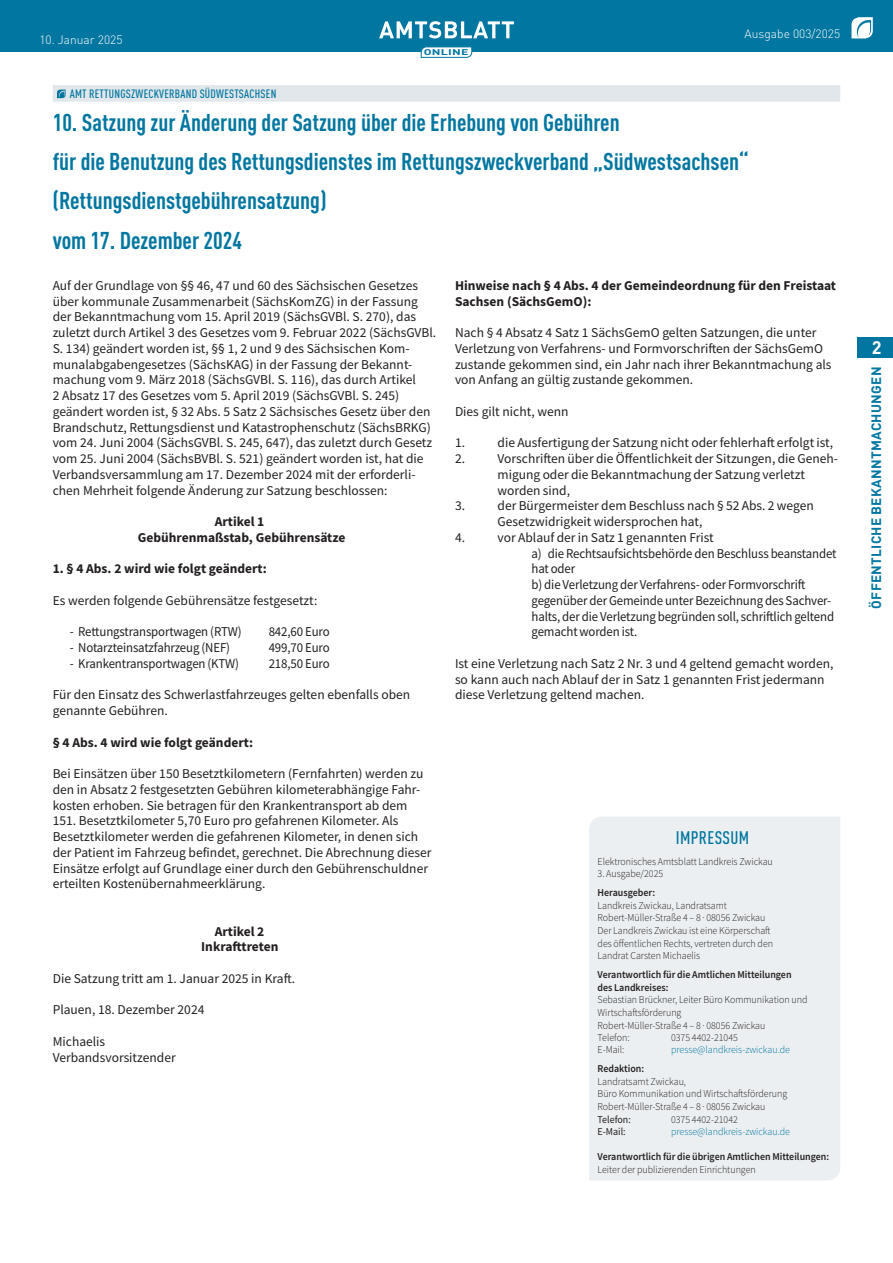
<style>
.page{position:relative;width:893px;height:1263px;background:#fff}
.page>*{position:absolute;margin:0;border:0;box-sizing:border-box;transform-origin:0 0}
._2022_-_Öffentliches_-_HZ16{font:700 condensed 24px "DIN Pro";color:#0076a0}
._2022_-_Öffentliches_-_DZ{font:500 condensed 18px "DIN Pro";letter-spacing:.02em;color:#0076a0}
.t1{font:700 18px "DIN Pro";color:#fff}
._2022_-_Brotschrift{font:13.5px/15.8px "Source Sans Pro";color:#231f20}
._2022_-_Brotschrift_-_Aufzählung_Zahlen__{font:13.5px/15.8px "Source Sans Pro";color:#231f20}
._2022_-_Brotschrift_-_Aufzählung_Zahlen_E{font:13.5px/15.8px "Source Sans Pro";letter-spacing:-.01em;color:#231f20;scale:.95 1}
._2022_-_Brotschrift-2{font:700 13.5px/15.8px "Source Sans Pro";color:#231f20}
._2022_-_Brotschrift_-_Aufzählung_Strich_E{font:13.5px "Source Sans Pro";letter-spacing:-.01em;color:#231f20;scale:.95 1}
.t2{font:700 13.5px "DIN Pro";letter-spacing:.02em;color:#0076a0}
._2022_-_Öffentliches_-_DZ-2{font:500 condensed 12px "DIN Pro";letter-spacing:.02em;color:#0076a0}
.t3{font:300 12px "DIN Pro";color:#fff}
._2022_-_Kasten_-_Text{font:300 10.5px/12.6px "Source Sans Pro";color:#231f20;scale:.95 1}
._2022_-_Kasten_-_Text-2{font:600 10.5px/12.6px "Source Sans Pro";color:#231f20;scale:.95 1}
._2022_-_Kasten_-_Text-3{font:300 10.5px "Source Sans Pro";color:#0076a0;scale:.95 1}
._2022_-_Kasten_-_Text-4{font:10.5px "Source Sans Pro";color:#231f20;scale:.95 1}
.t4{font:700 8.25px "DIN Pro";letter-spacing:.02em;color:#0076a0;scale:1.5 1}
.s1{font-weight:600}
</style>
<div class="page">
<div style="left:0;top:0;width:893px;height:51px;background:#0076a0"></div>
<svg style="left:851px;top:17px;width:22px;height:21px"></svg>
<svg style="left:379px;top:21px;width:135px;height:17px"></svg>
<svg style="left:421px;top:47px;width:51px;height:11px"></svg>
<div style="left:857px;top:337px;width:36px;height:21px;background:#0076a0"></div>
<div style="left:53px;top:85px;width:787px;height:17px;background:#e1e7ea"></div>
<svg style="left:57px;top:90px;width:9px;height:8px"></svg>
<div style="left:589px;top:816px;width:251px;height:364px;background:#ebeff1"></div>
<p class="t3" style="left:39px;top:30px;width:85px">10. Januar 2025</p>
<p class="t4" style="left:424px;top:45px;width:31px">ONLINE</p>
<p class="t3" style="left:745px;top:25px;width:97px">Ausgabe 003/2025</p>
<p class="_2022_-_Öffentliches_-_DZ-2" style="left:70px;top:85px;width:208px">AMT RETTUNGSZWECKVERBAND SÜDWESTSACHSEN</p>
<p class="_2022_-_Öffentliches_-_HZ16" style="left:53px;top:104px;width:569px">10. Satzung zur Änderung der Satzung über die Erhebung von Gebühren</p>
<p class="_2022_-_Öffentliches_-_HZ16" style="left:53px;top:143px;width:697px">für die Benutzung des Rettungsdienstes im Rettungszweckverband „Südwestsachsen“</p>
<p class="_2022_-_Öffentliches_-_HZ16" style="left:53px;top:183px;width:275px">(Rettungsdienstgebührensatzung)</p>
<p class="_2022_-_Öffentliches_-_HZ16" style="left:53px;top:222px;width:191px">vom 17. Dezember 2024</p>
<p class="_2022_-_Brotschrift" style="left:53px;top:277px;width:385px">Auf der Grundlage von §§ 46, 47 und 60 des Sächsischen Gesetzes über kommunale Zusammenarbeit (SächsKomZG) in der Fassung der Bekanntmachung vom 15. April 2019 (SächsGVBl. S. 270), das zuletzt durch Artikel 3 des Gesetzes vom 9. Februar 2022 (SächsGVBl.<br>S. 134) geändert worden ist, §§ 1, 2 und 9 des Sächsischen Kom&shy;munalabgabengesetzes (SächsKAG) in der Fassung der Bekannt&shy;machung vom 9. März 2018 (SächsGVBl. S. 116), das durch Artikel<br>2 Absatz 17 des Gesetzes vom 5. April 2019 (SächsGVBl. S. 245) geändert worden ist, § 32 Abs. 5 Satz 2 Sächsisches Gesetz über den Brandschutz, Rettungsdienst und Katastrophenschutz (SächsBRKG) vom 24. Juni 2004 (SächsGVBl. S. 245, 647), das zuletzt durch Gesetz vom 25. Juni 2004 (SächsBVBl. S. 521) geändert worden ist, hat die Verbandsversammlung am 17. Dezember 2024 mit der erforderli&shy;chen Mehrheit folgende Änderung zur Satzung beschlossen:</p>
<p class="_2022_-_Brotschrift-2" style="left:215px;top:513px;width:51px">Artikel 1</p>
<p class="_2022_-_Brotschrift-2" style="left:138px;top:529px;width:209px">Gebührenmaßstab, Gebührensätze</p>
<p class="_2022_-_Brotschrift-2" style="left:53px;top:561px;width:216px">1. § 4 Abs. 2 wird wie folgt geändert:</p>
<p class="_2022_-_Brotschrift" style="left:53px;top:592px;width:266px">Es werden folgende Gebührensätze festgesetzt:</p>
<p class="_2022_-_Brotschrift_-_Aufzählung_Strich_E" style="left:70px;top:623px;width:182px">- Rettungstransportwagen (RTW)</p>
<p class="_2022_-_Brotschrift_-_Aufzählung_Strich_E" style="left:269px;top:623px;width:66px">842,60 Euro</p>
<p class="_2022_-_Brotschrift_-_Aufzählung_Strich_E" style="left:70px;top:639px;width:170px">- Notarzteinsatzfahrzeug (NEF)</p>
<p class="_2022_-_Brotschrift_-_Aufzählung_Strich_E" style="left:269px;top:639px;width:66px">499,70 Euro</p>
<p class="_2022_-_Brotschrift_-_Aufzählung_Strich_E" style="left:70px;top:655px;width:180px">- Krankentransportwagen (KTW)</p>
<p class="_2022_-_Brotschrift_-_Aufzählung_Strich_E" style="left:269px;top:655px;width:66px">218,50 Euro</p>
<p class="_2022_-_Brotschrift" style="left:53px;top:687px;width:359px">Für den Einsatz des Schwerlastfahrzeuges gelten ebenfalls oben genannte Gebühren.</p>
<p class="_2022_-_Brotschrift-2" style="left:53px;top:734px;width:202px">§ 4 Abs. 4 wird wie folgt geändert:</p>
<p class="_2022_-_Brotschrift" style="left:53px;top:766px;width:380px">Bei Einsätzen über 150 Besetztkilometern (Fernfahrten) werden zu den in Absatz 2 festgesetzten Gebühren kilometerabhängige Fahr&shy;kosten erhoben. Sie betragen für den Krankentransport ab dem 151. Besetztkilometer 5,70 Euro pro gefahrenen Kilometer. Als Besetztkilometer werden die gefahrenen Kilometer, in denen sich der Patient im Fahrzeug befindet, gerechnet. Die Abrechnung dieser Einsätze erfolgt auf Grundlage einer durch den Gebührenschuldner erteilten Kostenübernahmeerklärung.</p>
<p class="_2022_-_Brotschrift-2" style="left:215px;top:923px;width:51px">Artikel 2</p>
<p class="_2022_-_Brotschrift-2" style="left:201px;top:939px;width:79px">Inkrafttreten</p>
<p class="_2022_-_Brotschrift" style="left:53px;top:970px;width:244px">Die Satzung tritt am 1. Januar 2025 in Kraft.</p>
<p class="_2022_-_Brotschrift" style="left:53px;top:1002px;width:153px">Plauen, 18. Dezember 2024</p>
<p class="_2022_-_Brotschrift" style="left:53px;top:1033px;width:54px">Michaelis</p>
<p class="_2022_-_Brotschrift" style="left:53px;top:1049px;width:125px">Verbandsvorsitzender</p>
<p class="_2022_-_Brotschrift-2" style="left:455px;top:277px;width:383px">Hinweise nach § 4 Abs. 4 der Gemeindeordnung für den Freistaat<br>Sachsen (SächsGemO):</p>
<p class="_2022_-_Brotschrift" style="left:455px;top:325px;width:378px">Nach § 4 Absatz 4 Satz 1 SächsGemO gelten Satzungen, die unter Verletzung von Verfahrens- und Formvorschriften der SächsGemO zustande gekommen sind, ein Jahr nach ihrer Bekanntmachung als von Anfang an gültig zustande gekommen.</p>
<p class="_2022_-_Brotschrift" style="left:455px;top:403px;width:115px">Dies gilt nicht, wenn</p>
<p class="_2022_-_Brotschrift_-_Aufzählung_Zahlen__" style="left:455px;top:435px;width:12px">1.</p>
<p class="_2022_-_Brotschrift_-_Aufzählung_Zahlen__" style="left:497px;top:435px;width:337px">die Ausfertigung der Satzung nicht oder fehlerhaft erfolgt ist,</p>
<p class="_2022_-_Brotschrift_-_Aufzählung_Zahlen__" style="left:455px;top:451px;width:12px">2.</p>
<p class="_2022_-_Brotschrift_-_Aufzählung_Zahlen__" style="left:497px;top:451px;width:342px">Vorschriften über die Öffentlichkeit der Sitzungen, die Geneh&shy;migung oder die Bekanntmachung der Satzung verletzt worden sind,</p>
<p class="_2022_-_Brotschrift_-_Aufzählung_Zahlen__" style="left:455px;top:498px;width:12px">3.</p>
<p class="_2022_-_Brotschrift_-_Aufzählung_Zahlen__" style="left:497px;top:498px;width:318px">der Bürgermeister dem Beschluss nach § 52 Abs. 2 wegen<br>Gesetzwidrigkeit widersprochen hat,</p>
<p class="_2022_-_Brotschrift_-_Aufzählung_Zahlen__" style="left:455px;top:529px;width:12px">4.</p>
<p class="_2022_-_Brotschrift_-_Aufzählung_Zahlen__" style="left:497px;top:529px;width:218px">vor Ablauf der in Satz 1 genannten Frist</p>
<p class="_2022_-_Brotschrift_-_Aufzählung_Zahlen_E" style="left:531px;top:545px;width:322px">a) die Rechtsaufsichtsbehörde den Beschluss beanstandet hat oder</p>
<p class="_2022_-_Brotschrift_-_Aufzählung_Zahlen_E" style="left:531px;top:577px;width:320px">b) die Verletzung der Verfahrens- oder Formvorschrift gegenüber der Gemeinde unter Bezeichnung des Sachver&shy;halts, der die Verletzung begründen soll, schriftlich geltend gemacht worden ist.</p>
<p class="_2022_-_Brotschrift" style="left:455px;top:655px;width:380px">Ist eine Verletzung nach Satz 2 Nr. 3 und 4 geltend gemacht worden, so kann auch nach Ablauf der in Satz 1 genannten Frist jedermann diese Verletzung geltend machen.</p>
<p class="_2022_-_Öffentliches_-_DZ" style="left:676px;top:824px;width:75px">IMPRESSUM</p>
<p class="_2022_-_Kasten_-_Text" style="left:598px;top:855px;width:186px">Elektronisches Amtsblatt Landkreis Zwickau</p>
<p class="_2022_-_Kasten_-_Text" style="left:598px;top:867px;width:71px">3. Ausgabe/2025</p>
<p class="_2022_-_Kasten_-_Text" style="left:598px;top:886px;width:186px"><span class="s1">Herausgeber:<br></span>Landkreis Zwickau, Landratsamt Robert-Müller-Straße 4 – 8 · 08056 Zwickau Der Landkreis Zwickau ist eine Körperschaft des öffentlichen Rechts, vertreten durch den Landrat Carsten Michaelis</p>
<p class="_2022_-_Kasten_-_Text-2" style="left:598px;top:968px;width:206px">Verantwortlich für die Amtlichen Mitteilungen des Landkreises:</p>
<p class="_2022_-_Kasten_-_Text" style="left:598px;top:993px;width:222px">Sebastian Brückner, Leiter Büro Kommunikation und<br>Wirtschaftsförderung</p>
<p class="_2022_-_Kasten_-_Text" style="left:598px;top:1019px;width:178px;line-height:12px">Robert-Müller-Straße 4 – 8 · 08056 Zwickau<br>Telefon:</p>
<p class="_2022_-_Kasten_-_Text" style="left:671px;top:1031px;width:72px">0375 4402-21045</p>
<p class="_2022_-_Kasten_-_Text" style="left:598px;top:1043px;width:30px">E-Mail:</p>
<p class="_2022_-_Kasten_-_Text-3" style="left:671px;top:1043px;width:127px">presse@landkreis-zwickau.de</p>
<p class="_2022_-_Kasten_-_Text" style="left:598px;top:1062px;width:201px"><span class="s1">Redaktion:<br></span>Landratsamt Zwickau,<br>Büro Kommunikation und Wirtschaftsförderung</p>
<p class="_2022_-_Kasten_-_Text" style="left:598px;top:1100px;width:178px">Robert-Müller-Straße 4 – 8 · 08056 Zwickau</p>
<p class="_2022_-_Kasten_-_Text-4" style="left:598px;top:1112px;width:37px">Telefon:</p>
<p class="_2022_-_Kasten_-_Text" style="left:671px;top:1113px;width:72px">0375 4402-21042</p>
<p class="_2022_-_Kasten_-_Text-4" style="left:598px;top:1125px;width:31px">E-Mail:</p>
<p class="_2022_-_Kasten_-_Text-3" style="left:671px;top:1125px;width:127px">presse@landkreis-zwickau.de</p>
<p class="_2022_-_Kasten_-_Text-2" style="left:598px;top:1150px;width:245px">Verantwortlich für die übrigen Amtlichen Mitteilungen:</p>
<p class="_2022_-_Kasten_-_Text" style="left:598px;top:1163px;width:168px">Leiter der publizierenden Einrichtungen</p>
<h2 class="t1" style="left:872px;top:333px;width:11px">2</h2>
<p class="t2" style="left:865px;top:609px;width:243px;rotate:-90deg">ÖFFENTLICHE BEKANNTMACHUNGEN</p>
</div>
